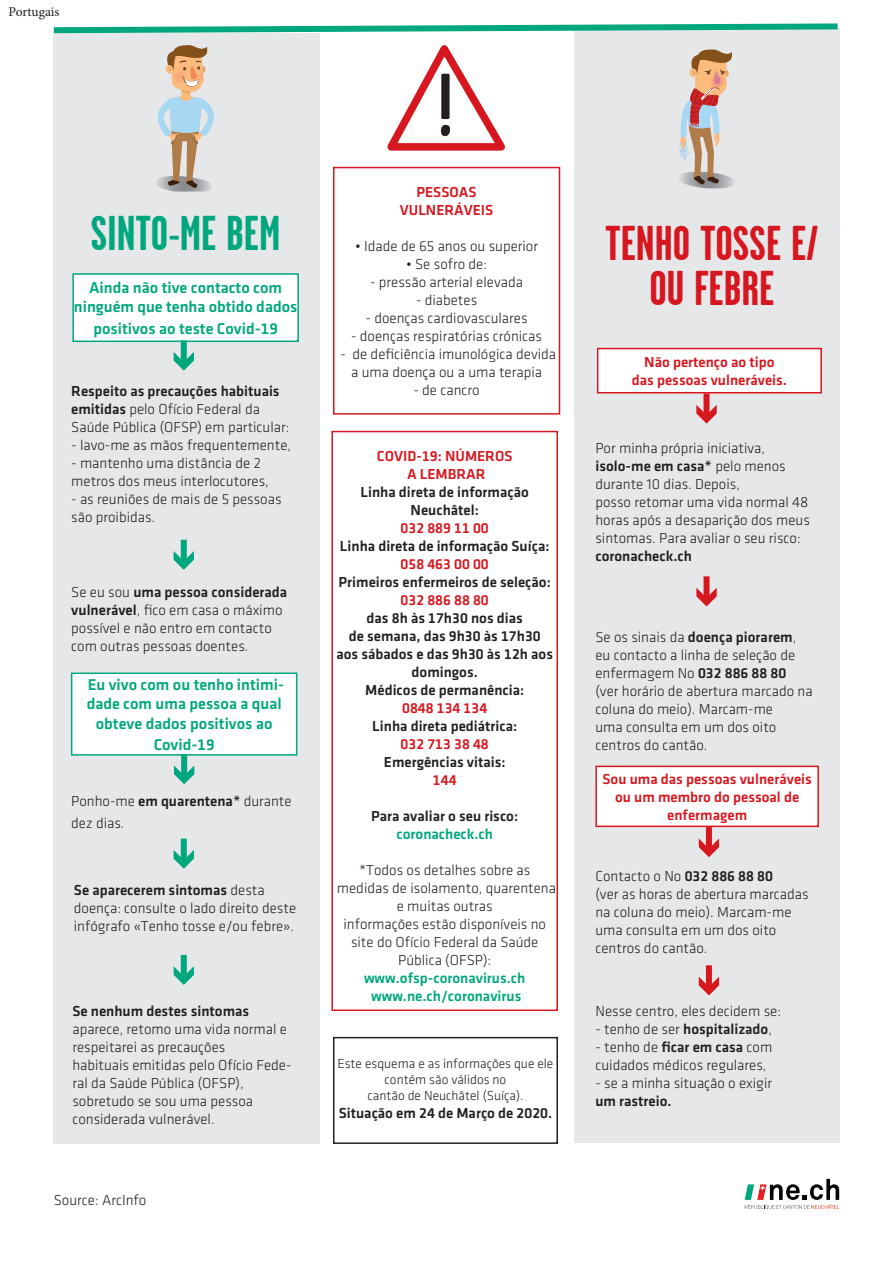
<style>
.page{position:relative;width:893px;height:1263px;background:#fff}
.page>*{position:absolute;margin:0;border:0;box-sizing:border-box;transform-origin:0 0}
.t1{font:700 88.8px "Garage Gothic";color:#231f20;scale:.87 1}
.t2{font:700 48.9px/45px "Garage Gothic";color:#d7171f;text-align:center}
.t3{font:700 48.9px "Garage Gothic";color:#00a77e}
.t4{font:16.35px/19.5px "Klavika Medium TF";color:#00a77e;text-align:center}
.t5{font:300 15px/18px "Klavika";color:#231f20}
.t6{font:15px/18px "Klavika Medium TF";color:#231f20;text-align:center}
.t7{font:15px/18px "Klavika Medium TF";color:#d7171f;text-align:center}
.t8{font:15px/18px "Klavika Medium TF";color:#00a77e;text-align:center}
.t9{font:300 13.5px/16.2px "Klavika";color:#231f20;text-align:center}
.t10{font:13.5px "Minion Pro";letter-spacing:-.005em;color:#231f20}
.s1{font-family:"Klavika Medium TF";font-weight:400}
.s2{font-family:"Klavika";font-weight:300}
</style>
<div class="page">
<div style="left:574px;top:28px;width:265px;height:1114px;background:#e6e7e9"></div>
<div style="left:54px;top:33px;width:266px;height:1111px;background:#e6e7e9"></div>
<div style="left:333px;top:167px;width:227px;height:248px;border:2px solid #d7171f"></div>
<div style="left:73px;top:274px;width:225px;height:67px;background:#fff"></div>
<div style="left:72px;top:273px;width:227px;height:69px;border:2px solid #00a77e"></div>
<div style="left:72px;top:673px;width:225px;height:82px;background:#fff"></div>
<div style="left:71px;top:672px;width:226px;height:84px;border:2px solid #00a77e"></div>
<div style="left:181px;top:540px;width:6px;height:23px;background:#00a77e"></div>
<svg style="left:174px;top:551px;width:20px;height:19px"></svg>
<div style="left:181px;top:754px;width:6px;height:23px;background:#00a77e"></div>
<svg style="left:174px;top:765px;width:20px;height:19px"></svg>
<div style="left:181px;top:839px;width:6px;height:23px;background:#00a77e"></div>
<svg style="left:174px;top:850px;width:20px;height:19px"></svg>
<div style="left:181px;top:955px;width:6px;height:23px;background:#00a77e"></div>
<svg style="left:174px;top:966px;width:20px;height:19px"></svg>
<div style="left:181px;top:340px;width:6px;height:24px;background:#00a77e"></div>
<svg style="left:174px;top:352px;width:20px;height:19px"></svg>
<div style="left:331px;top:431px;width:227px;height:580px;border:2px solid #d7171f"></div>
<div style="left:333px;top:1037px;width:225px;height:107px;border:2px solid #231f20"></div>
<div style="left:598px;top:349px;width:223px;height:44px;background:#fff"></div>
<div style="left:597px;top:348px;width:225px;height:45px;border:2px solid #d7171f"></div>
<div style="left:596px;top:766px;width:222px;height:60px;background:#fff"></div>
<div style="left:595px;top:766px;width:224px;height:61px;border:2px solid #d7171f"></div>
<div style="left:703px;top:576px;width:6px;height:24px;background:#d7171f"></div>
<svg style="left:696px;top:588px;width:21px;height:18px"></svg>
<div style="left:706px;top:827px;width:6px;height:23px;background:#d7171f"></div>
<svg style="left:699px;top:838px;width:20px;height:19px"></svg>
<div style="left:706px;top:965px;width:6px;height:23px;background:#d7171f"></div>
<svg style="left:699px;top:977px;width:20px;height:18px"></svg>
<div style="left:703px;top:393px;width:6px;height:24px;background:#d7171f"></div>
<svg style="left:696px;top:405px;width:21px;height:19px"></svg>
<svg style="left:53px;top:23px;width:787px;height:169px"></svg>
<svg style="left:745px;top:1179px;width:94px;height:30px"></svg>
<p class="t10" style="left:9px;top:3px;width:52px">Portugais</p>
<h2 class="t3" style="left:91px;top:207px;width:191px">SINTO-ME BEM</h2>
<p class="t4" style="left:74px;top:278px;width:225px">Ainda não tive contacto com ninguém que tenha obtido dados</p>
<p class="t4" style="left:93px;top:319px;width:186px">positivos ao teste Covid-19</p>
<p class="t6" style="left:71px;top:382px;width:210px">Respeito as precauções habituais</p>
<p class="t5" style="left:71px;top:401px;width:220px"><span class="s1">emitidas</span> pelo Ofício Federal da<br>Saúde Pública (OFSP) em particular:</p>
<p class="t5" style="left:71px;top:437px;width:221px">- lavo-me as mãos frequentemente,</p>
<p class="t5" style="left:71px;top:455px;width:199px">- mantenho uma distância de 2 metros dos meus interlocutores,</p>
<p class="t5" style="left:71px;top:491px;width:212px">- as reuniões de mais de 5 pessoas são proibidas.</p>
<p class="t6" style="left:71px;top:583px;width:218px"><span class="s2">Se eu sou</span> uma pessoa considerada</p>
<p class="t5" style="left:71px;top:601px;width:213px"><span class="s1">vulnerável</span>, fico em casa o máximo possível e não entro em contacto com outras pessoas doentes.</p>
<p class="t4" style="left:87px;top:674px;width:199px">Eu vivo com ou tenho intimi&shy;dade com uma pessoa a qual obteve dados positivos ao</p>
<p class="t4" style="left:154px;top:735px;width:62px">Covid-19</p>
<p class="t5" style="left:71px;top:790px;width:222px;line-height:21.6px">Ponho-me <span class="s1">em quarentena*</span> durante dez dias.</p>
<p class="t6" style="left:74px;top:881px;width:192px">Se aparecerem sintomas <span class="s2">desta</span></p>
<p class="t5" style="left:74px;top:899px;width:224px">doença: consulte o lado direito deste infógrafo «Tenho tosse e/ou febre».</p>
<p class="t6" style="left:72px;top:1002px;width:178px">Se nenhum destes sintomas</p>
<p class="t5" style="left:72px;top:1021px;width:221px">aparece, retomo uma vida normal e respeitarei as precauções<br>habituais emitidas pelo Ofício Fede&shy;ral da Saúde Pública (OFSP), sobretudo se sou uma pessoa considerada vulnerável.</p>
<p class="t5" style="left:54px;top:1191px;width:94px">Source: ArcInfo</p>
<h1 class="t1" style="left:439px;top:58px;width:17px">!</h1>
<p class="t7" style="left:400px;top:183px;width:95px">PESSOAS<br>VULNERÁVEIS</p>
<p class="t5" style="left:355px;top:237px;width:184px">• Idade de 65 anos ou superior</p>
<p class="t5" style="left:406px;top:255px;width:82px">• Se sofro de:</p>
<p class="t5" style="left:370px;top:273px;width:154px">- pressão arterial elevada</p>
<p class="t5" style="left:416px;top:291px;width:63px">- diabetes</p>
<p class="t5" style="left:366px;top:309px;width:163px">- doenças cardiovasculares</p>
<p class="t5" style="left:351px;top:327px;width:192px">- doenças respiratórias crónicas</p>
<p class="t5" style="left:340px;top:345px;width:217px;text-align:center">- de deficiência imunológica devida a uma doença ou a uma terapia</p>
<p class="t5" style="left:414px;top:381px;width:68px">- de cancro</p>
<p class="t7" style="left:377px;top:447px;width:137px">COVID-19: NÚMEROS<br>A LEMBRAR</p>
<p class="t6" style="left:361px;top:483px;width:170px">Linha direta de informação<br>Neuchâtel:</p>
<p class="t7" style="left:401px;top:519px;width:90px">032 889 11 00</p>
<p class="t6" style="left:340px;top:537px;width:211px">Linha direta de informação Suíça:</p>
<p class="t7" style="left:401px;top:555px;width:90px">058 463 00 00</p>
<p class="t6" style="left:339px;top:573px;width:214px">Primeiros enfermeiros de seleção:</p>
<p class="t7" style="left:401px;top:591px;width:90px">032 886 88 80</p>
<p class="t6" style="left:336px;top:609px;width:218px">das 8h às 17h30 nos dias<br>de semana, das 9h30 às 17h30 aos sábados e das 9h30 às 12h aos domingos.<br>Médicos de permanência:</p>
<p class="t7" style="left:402px;top:699px;width:87px">0848 134 134</p>
<p class="t6" style="left:372px;top:717px;width:146px">Linha direta pediátrica:</p>
<p class="t7" style="left:401px;top:735px;width:90px">032 713 38 48</p>
<p class="t6" style="left:384px;top:753px;width:123px">Emergências vitais:</p>
<p class="t7" style="left:433px;top:771px;width:25px">144</p>
<p class="t6" style="left:371px;top:807px;width:148px">Para avaliar o seu risco:</p>
<p class="t8" style="left:396px;top:825px;width:98px">coronacheck.ch</p>
<p class="t5" style="left:337px;top:861px;width:221px;text-align:center">*Todos os detalhes sobre as medidas de isolamento, quarentena e muitas outras<br>informações estão disponíveis no site do Ofício Federal da Saúde<br>Pública (OFSP):</p>
<p class="t8" style="left:364px;top:969px;width:163px">www.ofsp-coronavirus.ch www.ne.ch/coronavirus</p>
<p class="t9" style="left:338px;top:1055px;width:217px">Este esquema e as informações que ele contém são válidos no<br>cantão de Neuchâtel (Suíça).</p>
<p class="t6" style="left:339px;top:1104px;width:215px">Situação em 24 de Março de 2020.</p>
<h2 class="t2" style="left:605px;top:221px;width:215px">TENHO TOSSE E/<br>OU FEBRE</h2>
<p class="t7" style="left:632px;top:353px;width:157px">Não pertenço ao tipo das pessoas vulneráveis.</p>
<p class="t5" style="left:595px;top:439px;width:171px">Por minha própria iniciativa,</p>
<p class="t6" style="left:595px;top:457px;width:192px">isolo-me em casa* <span class="s2">pelo menos</span></p>
<p class="t5" style="left:595px;top:475px;width:216px">durante 10 dias. Depois,<br>posso retomar uma vida normal 48 horas após a desaparição dos meus sintomas. Para avaliar o seu risco:</p>
<p class="t6" style="left:595px;top:547px;width:98px">coronacheck.ch</p>
<p class="t6" style="left:595px;top:628px;width:202px"><span class="s2">Se os sinais da</span> doença piorarem<span class="s2">,</span></p>
<p class="t5" style="left:595px;top:646px;width:219px">eu contacto a linha de seleção de enfermagem No <span class="s1">032 886 88 80 </span>(ver horário de abertura marcado na coluna do meio). Marcam-me<br>uma consulta em um dos oito centros do cantão.</p>
<p class="t7" style="left:602px;top:770px;width:211px">Sou uma das pessoas vulneráveis ou um membro do pessoal de enfermagem</p>
<p class="t5" style="left:595px;top:867px;width:215px">Contacto o No <span class="s1">032 886 88 80<br></span>(ver as horas de abertura marcadas na coluna do meio). Marcam-me uma consulta em um dos oito centros do cantão.</p>
<p class="t5" style="left:595px;top:1002px;width:187px">Nesse centro, eles decidem se:</p>
<p class="t6" style="left:595px;top:1020px;width:178px"><span class="s2">- tenho de ser</span> hospitalizado<span class="s2">,</span></p>
<p class="t5" style="left:595px;top:1038px;width:178px">- tenho de <span class="s1">ficar em casa</span> com cuidados médicos regulares,</p>
<p class="t5" style="left:595px;top:1074px;width:178px">- se a minha situação o exigir</p>
<p class="t6" style="left:595px;top:1092px;width:78px">um rastreio.</p>
</div>
